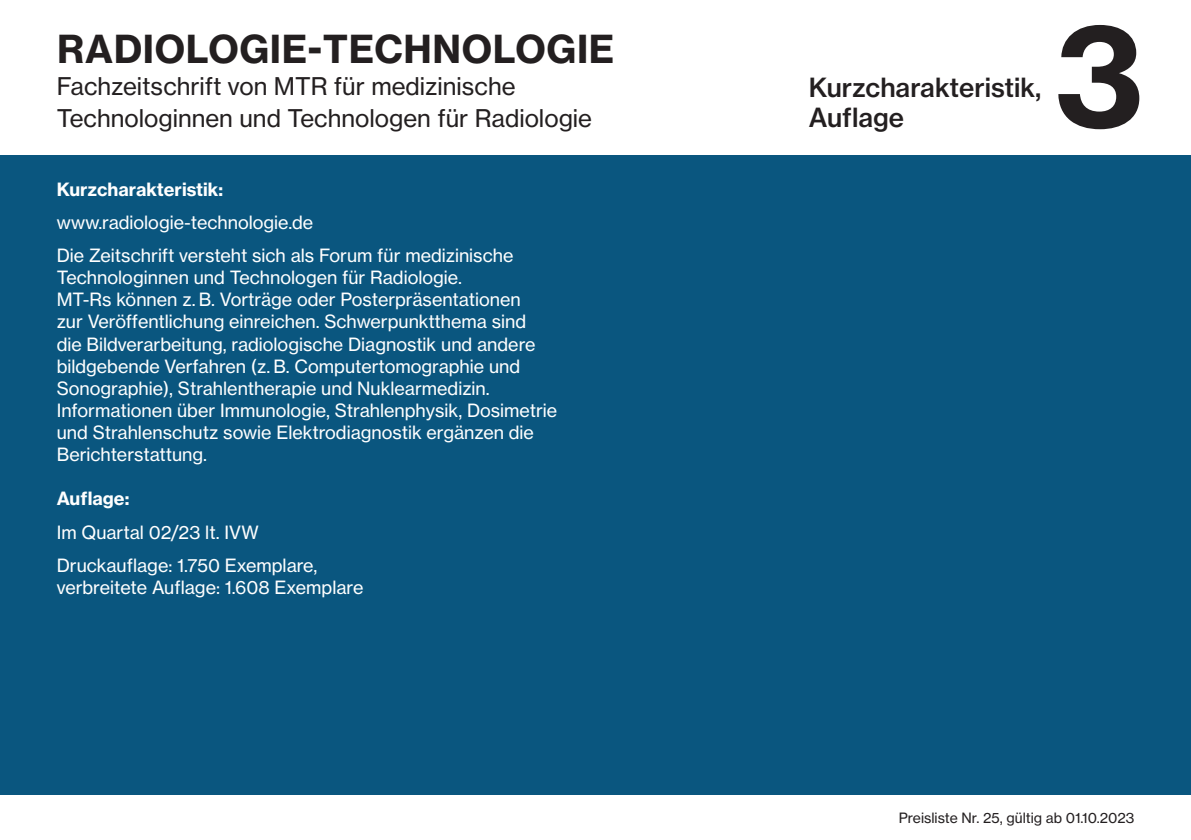
<style>
.page{position:relative;width:1191px;height:840px;background:#fff}
.page>*{position:absolute;margin:0;border:0;box-sizing:border-box;transform-origin:0 0}
.t1{font:140px "N Haas Grotesk TX Pro 75 Bd";color:#231f20}
.t2{font:38px "N Haas Grotesk TX Pro 75 Bd";letter-spacing:.015em;color:#231f20}
.t3{font:26px/30px "N Haas Grotesk TX Pro 65 Md";color:#231f20}
.t4{font:24px/32px "N Haas Grotesk TX Pro 55 Rg";color:#231f20}
.t5{font:18px/22px "N Haas Grotesk TX Pro 55 Rg";color:#fff}
.t6{font:18px "N Haas Grotesk TX Pro 75 Bd";color:#fff}
.t7{font:14px "N Haas Grotesk TX Pro 55 Rg";color:#231f20}
</style>
<div class="page">
<div style="left:0;top:155px;width:1191px;height:639px;background:#0a567f"></div>
<h2 class="t2" style="left:57px;top:25px;width:559px">RADIOLOGIE-TECHNOLOGIE</h2>
<h3 class="t4" style="left:57px;top:70px;width:537px">Fachzeitschrift von MTR für medizinische<br>Technologinnen und Technologen für Radiologie</h3>
<p class="t6" style="left:57px;top:178px;width:168px">Kurzcharakteristik:</p>
<p class="t5" style="left:57px;top:205px;width:458px;line-height:33.4px">www.radiologie-technologie.de<br>Die Zeitschrift versteht sich als Forum für medizinische</p>
<p class="t5" style="left:57px;top:267px;width:502px">Technologinnen und Technologen für Radiologie.<br>MT-Rs können z. B. Vorträge oder Posterpräsentationen<br>zur Veröffentlichung einreichen. Schwerpunktthema sind<br>die Bildverarbeitung, radiologische Diagnostik und andere bildgebende Verfahren (z. B. Computertomographie und Sonographie), Strahlentherapie und Nuklearmedizin.<br>Informationen über Immunologie, Strahlenphysik, Dosimetrie und Strahlenschutz sowie Elektrodiagnostik ergänzen die Berichterstattung.</p>
<p class="t6" style="left:57px;top:487px;width:74px">Auflage:</p>
<p class="t5" style="left:57px;top:515px;width:262px;line-height:33.4px">Im Quartal 02/23 lt. IVW<br>Druckauflage: 1.750 Exemplare,</p>
<p class="t5" style="left:57px;top:576px;width:308px">verbreitete Auflage: 1.608 Exemplare</p>
<h3 class="t3" style="left:809px;top:72px;width:234px">Kurzcharakteristik,<br>Auflage</h3>
<h1 class="t1" style="left:1054px;top:-13px;width:90px">3</h1>
<p class="t7" style="left:899px;top:808px;width:237px">Preisliste Nr. 25, gültig ab 01.10.2023</p>
</div>
